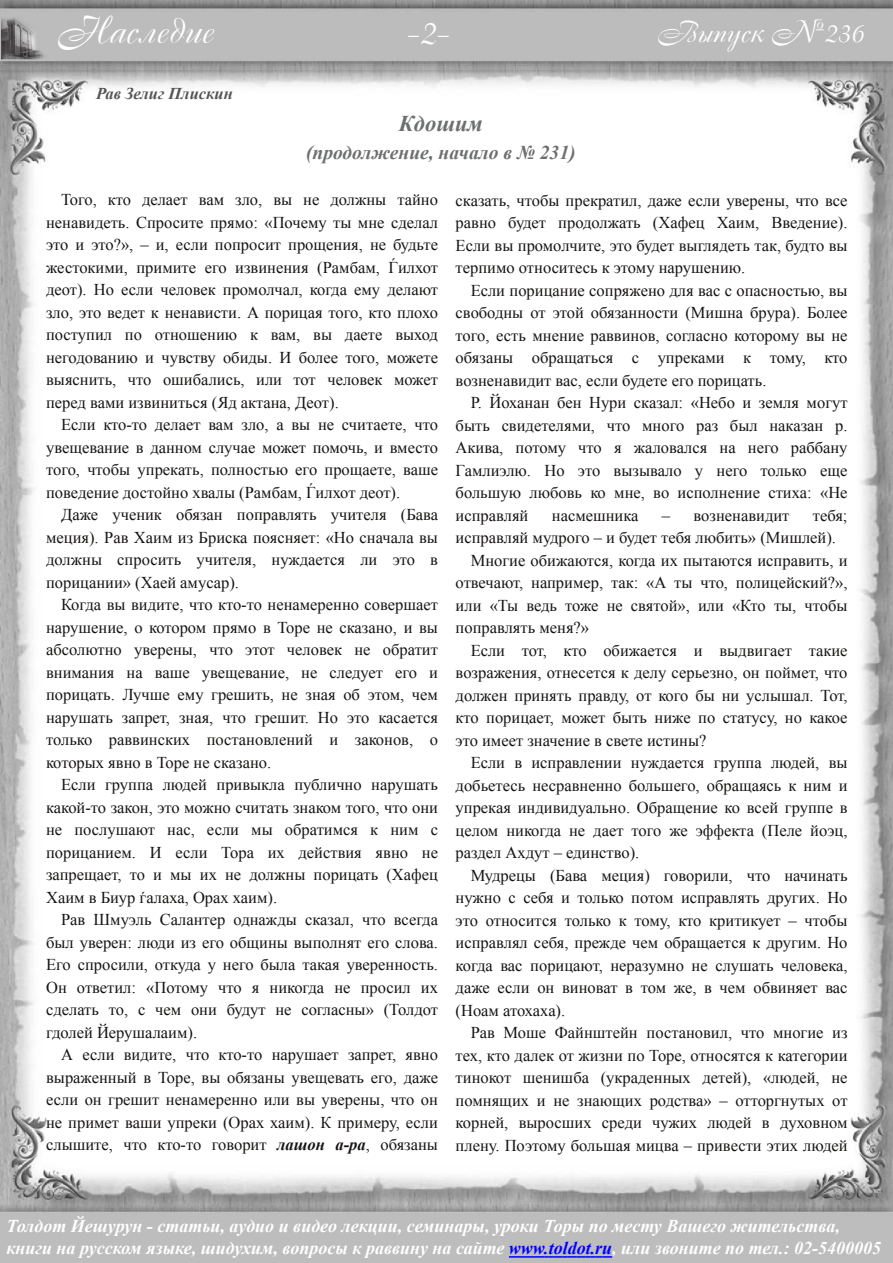
<style>
.page{position:relative;width:893px;height:1263px;background:#fff}
.page>*{position:absolute;margin:0;border:0;box-sizing:border-box;transform-origin:0 0}
.t1{font:37.5px "Cassandra";color:#fff}
.t2{font:30px "Cassandra";color:#fff}
.t3{font:italic 700 22.5px "Times New Roman";color:#6d6e6f}
.t4{font:italic 700 19.5px "Times New Roman";color:#6d6e6f}
.t5{font:italic 700 18px/22.5px "Times New Roman";color:#fff}
.t6{font:16.5px/22.5px "Times New Roman";color:#161413;text-align:justify}
.t7{font:italic 700 16.5px "Times New Roman";color:#545556}
.s1{font-weight:700;font-style:italic}
.s2{color:#00f}
</style>
<div class="page">
<img style="left:0;top:0;width:893px;height:1263px">
<svg style="left:509px;top:1256px;width:103px;height:1px"></svg>
<img style="left:1px;top:11px;width:55px;height:52px">
<h1 class="t1" style="left:57px;top:6px;width:158px">Наследие</h1>
<h1 class="t1" style="left:406px;top:7px;width:44px">-2-</h1>
<p class="t7" style="left:96px;top:84px;width:138px">Рав Зелиг Плискин</p>
<h3 class="t3" style="left:399px;top:111px;width:86px">Кдошим</h3>
<h2 class="t2" style="left:657px;top:12px;width:208px">Выпуск №236</h2>
<p class="t4" style="left:306px;top:142px;width:271px">(продолжение, начало в № 231)</p>
<p class="t6" style="left:46px;top:188px;width:393px;text-indent:15px">Того, кто делает вам зло, вы не должны тайно ненавидеть. Спросите прямо: «Почему ты мне сделал это и это?», – и, если попросит прощения, не будьте жестокими, примите его извинения (Рамбам, Ѓилхот деот). Но если человек промолчал, когда ему делают зло, это ведет к ненависти. А порицая того, кто плохо поступил по отношению к вам, вы даете выход негодованию и чувству обиды. И более того, можете выяснить, что ошибались, или тот человек может перед вами извиниться (Яд актана, Деот).</p>
<p class="t6" style="left:46px;top:413px;width:393px;text-indent:15px">Если кто-то делает вам зло, а вы не считаете, что увещевание в данном случае может помочь, и вместо того, чтобы упрекать, полностью его прощаете, ваше поведение достойно хвалы (Рамбам, Ѓилхот деот).</p>
<p class="t6" style="left:46px;top:503px;width:393px;text-indent:15px">Даже ученик обязан поправлять учителя (Бава меция). Рав Хаим из Бриска поясняет: «Но сначала вы должны спросить учителя, нуждается ли это в порицании» (Хаей амусар).</p>
<p class="t6" style="left:46px;top:593px;width:393px;text-indent:15px">Когда вы видите, что кто-то ненамеренно совершает нарушение, о котором прямо в Торе не сказано, и вы абсолютно уверены, что этот человек не обратит внимания на ваше увещевание, не следует его и порицать. Лучше ему грешить, не зная об этом, чем нарушать запрет, зная, что грешит. Но это касается только раввинских постановлений и законов, о которых явно в Торе не сказано.</p>
<p class="t6" style="left:46px;top:773px;width:393px;text-indent:15px">Если группа людей привыкла публично нарушать какой-то закон, это можно считать знаком того, что они не послушают нас, если мы обратимся к ним с порицанием. И если Тора их действия явно не запрещает, то и мы их не должны порицать (Хафец Хаим в Биур ѓалаха, Орах хаим).</p>
<p class="t6" style="left:46px;top:908px;width:393px;text-indent:15px">Рав Шмуэль Салантер однажды сказал, что всегда был уверен: люди из его общины выполнят его слова.<br>Его спросили, откуда у него была такая уверенность.<br>Он ответил: «Потому что я никогда не просил их сделать то, с чем они будут не согласны» (Толдот гдолей Йерушалаим).</p>
<p class="t6" style="left:46px;top:1043px;width:393px;text-indent:15px">А если видите, что кто-то нарушает запрет, явно выраженный в Торе, вы обязаны увещевать его, даже если он грешит ненамеренно или вы уверены, что он не примет ваши упреки (Орах хаим). К примеру, если слышите, что кто-то говорит <span class="s1">лашон а-ра</span>, обязаны</p>
<p class="t6" style="left:456px;top:189px;width:393px">сказать, чтобы прекратил, даже если уверены, что все равно будет продолжать (Хафец Хаим, Введение).<br>Если вы промолчите, это будет выглядеть так, будто вы терпимо относитесь к этому нарушению.</p>
<p class="t6" style="left:456px;top:279px;width:393px;text-indent:15px">Если порицание сопряжено для вас с опасностью, вы свободны от этой обязанности (Мишна брура). Более того, есть мнение раввинов, согласно которому вы не обязаны обращаться с упреками к тому, кто возненавидит вас, если будете его порицать.</p>
<p class="t6" style="left:456px;top:391px;width:393px;text-indent:15px">Р. Йоханан бен Нури сказал: «Небо и земля могут быть свидетелями, что много раз был наказан р.<br>Акива, потому что я жаловался на него раббану Гамлиэлю. Но это вызывало у него только еще большую любовь ко мне, во исполнение стиха: «Не исправляй</p>
<p class="t6" style="left:552px;top:504px;width:88px">насмешника</p>
<p class="t6" style="left:662px;top:504px;width:129px">– возненавидит</p>
<p class="t6" style="left:813px;top:504px;width:36px">тебя;</p>
<p class="t6" style="left:456px;top:526px;width:382px">исправляй мудрого – и будет тебя любить» (Мишлей).</p>
<p class="t6" style="left:471px;top:549px;width:378px">Многие обижаются, когда их пытаются исправить, и</p>
<p class="t6" style="left:456px;top:571px;width:393px">отвечают, например, так: «А ты что, полицейский?»,</p>
<p class="t6" style="left:456px;top:594px;width:393px">или «Ты ведь тоже не святой», или «Кто ты, чтобы</p>
<p class="t6" style="left:456px;top:616px;width:135px">поправлять меня?»</p>
<p class="t6" style="left:471px;top:639px;width:378px">Если тот, кто обижается и выдвигает такие</p>
<p class="t6" style="left:456px;top:661px;width:393px">возражения, отнесется к делу серьезно, он поймет, что</p>
<p class="t6" style="left:456px;top:684px;width:393px">должен принять правду, от кого бы ни услышал. Тот,</p>
<p class="t6" style="left:456px;top:706px;width:393px">кто порицает, может быть ниже по статусу, но какое</p>
<p class="t6" style="left:456px;top:729px;width:252px">это имеет значение в свете истины?</p>
<p class="t6" style="left:471px;top:751px;width:378px">Если в исправлении нуждается группа людей, вы</p>
<p class="t6" style="left:456px;top:774px;width:393px">добьетесь несравненно большего, обращаясь к ним и</p>
<p class="t6" style="left:456px;top:796px;width:393px">упрекая индивидуально. Обращение ко всей группе в</p>
<p class="t6" style="left:456px;top:819px;width:393px">целом никогда не дает того же эффекта (Пеле йоэц,</p>
<p class="t6" style="left:456px;top:841px;width:185px">раздел Ахдут – единство).</p>
<p class="t6" style="left:471px;top:864px;width:378px">Мудрецы (Бава меция) говорили, что начинать</p>
<p class="t6" style="left:456px;top:886px;width:393px">нужно с себя и только потом исправлять других. Но</p>
<p class="t6" style="left:456px;top:909px;width:393px">это относится только к тому, кто критикует – чтобы</p>
<p class="t6" style="left:456px;top:931px;width:393px">исправлял себя, прежде чем обращается к другим. Но</p>
<p class="t6" style="left:456px;top:954px;width:393px">когда вас порицают, неразумно не слушать человека,</p>
<p class="t6" style="left:456px;top:976px;width:393px">даже если он виноват в том же, в чем обвиняет вас</p>
<p class="t6" style="left:456px;top:999px;width:111px">(Ноам атохаха).</p>
<p class="t6" style="left:471px;top:1021px;width:378px">Рав Моше Файнштейн постановил, что многие из</p>
<p class="t6" style="left:456px;top:1044px;width:393px">тех, кто далек от жизни по Торе, относятся к категории</p>
<p class="t6" style="left:456px;top:1066px;width:393px">тинокот шенишба (украденных детей), «людей, не</p>
<p class="t6" style="left:456px;top:1089px;width:393px">помнящих и не знающих родства» – отторгнутых от</p>
<p class="t6" style="left:456px;top:1111px;width:393px">корней, выросших среди чужих людей в духовном</p>
<p class="t6" style="left:456px;top:1134px;width:393px">плену. Поэтому большая мицва – привести этих людей</p>
<p class="t5" style="left:6px;top:1214px;width:876px">Толдот Йешурун - статьи, аудио и видео лекции, семинары, уроки Торы по месту Вашего жительства, книги на русском языке, шидухим, вопросы к раввину на сайте <span class="s2">www.toldot.ru</span>, или звоните по тел.: 02-5400005</p>
</div>
